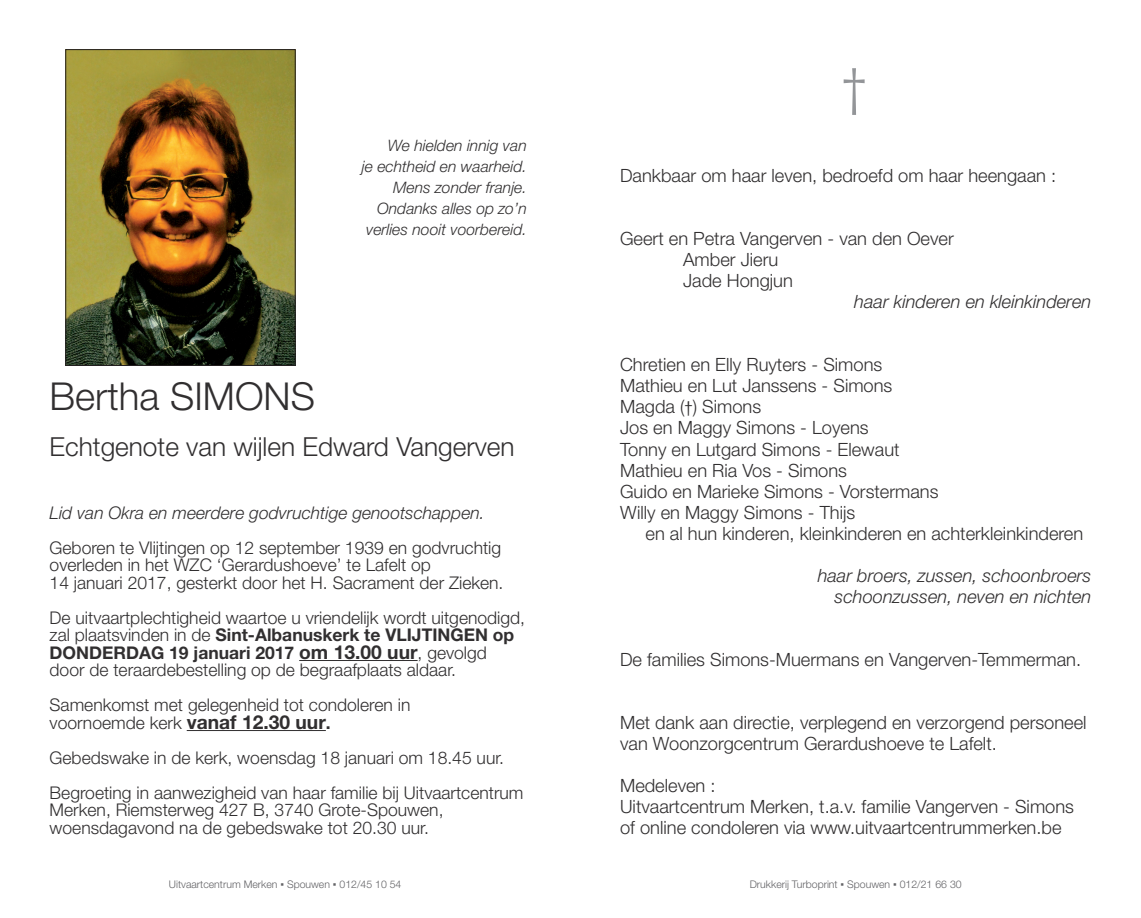
<style>
.page{position:relative;width:1141px;height:918px;background:#fff}
.page>*{position:absolute;margin:0;border:0;box-sizing:border-box;transform-origin:0 0}
.t1{font:52.5px "Century Gothic";color:#939598}
.t2{font:300 38.5px "Helvetica Neue";color:#312f30}
.t3{font:300 26.25px "Helvetica Neue";color:#312f30}
.t4{font:300 18.2px/21px "Helvetica Neue";color:#312f30}
.t5{font:italic 300 18.2px/21px "Helvetica Neue";color:#312f30;text-align:right}
.t6{font:300 17.5px/17.5px "Helvetica Neue";color:#312f30}
.t7{font:italic 300 17.5px "Helvetica Neue";color:#312f30}
.t8{font:italic 300 15.75px/21px "Helvetica Neue";color:#312f30;text-align:right}
.t9{font:300 10.5px "Helvetica Neue";color:#636366}
.s1{font-weight:700}
.s2{font-weight:700;font-size:19.25px}
.s3{font-family:"Chaparral Pro";font-weight:400}
.s4{font-family:"Century Gothic";font-weight:400}
</style>
<div class="page">
<hr style="left:299px;top:660px;width:119px;height:1px;background:#312f30">
<hr style="left:187px;top:730px;width:139px;height:1px;background:#312f30">
<img style="left:68px;top:52px;width:225px;height:311px">
<div style="left:66px;top:50px;width:229px;height:315px;border:1px solid #231f20"></div>
<p class="t8" style="left:362px;top:135px;width:166px">We hielden innig van<br>je echtheid en waarheid.<br>Mens zonder franje.<br>Ondanks alles op zo’n verlies nooit voorbereid.</p>
<h2 class="t2" style="left:50px;top:373px;width:267px">Bertha SIMONS</h2>
<h3 class="t3" style="left:50px;top:430px;width:466px">Echtgenote van wijlen Edward Vangerven</h3>
<p class="t7" style="left:50px;top:502px;width:437px">Lid van Okra en meerdere godvruchtige genootschappen.</p>
<p class="t6" style="left:50px;top:538px;width:455px">Geboren te Vlijtingen op 12 september 1939 en godvruchtig overleden in het WZC ‘Gerardushoeve’ te Lafelt op<br>14 januari 2017, gesterkt door het H. Sacrament der Zieken.</p>
<p class="t6" style="left:50px;top:608px;width:477px">De uitvaartplechtigheid waartoe u vriendelijk wordt uitgenodigd, zal plaatsvinden in de <span class="s1">Sint-Albanuskerk te VLIJTINGEN op DONDERDAG 19 januari 2017</span> <span class="s2">om 13.00 uur</span>, gevolgd door de teraardebestelling op de begraafplaats aldaar.</p>
<p class="t6" style="left:50px;top:696px;width:362px">Samenkomst met gelegenheid tot condoleren in voornoemde kerk <span class="s2">vanaf 12.30 uur</span><span class="s1">.</span></p>
<p class="t6" style="left:50px;top:739px;width:475px;line-height:35px">Gebedswake in de kerk, woensdag 18 januari om 18.45 uur.<br>Begroeting in aanwezigheid van haar familie bij Uitvaartcentrum</p>
<p class="t6" style="left:50px;top:801px;width:395px">Merken, Riemsterweg 427 B, 3740 Grote-Spouwen, woensdagavond na de gebedswake tot 20.30 uur.</p>
<h1 class="t1" style="left:840px;top:51px;width:31px">†</h1>
<p class="t4" style="left:620px;top:165px;width:438px">Dankbaar om haar leven, bedroefd om haar heengaan :</p>
<p class="t4" style="left:683px;top:228px;width:272px;text-indent:-63px">Geert en Petra Vangerven - van den Oever<br>Amber Jieru<br>Jade Hongjun</p>
<p class="t5" style="left:854px;top:291px;width:239px">haar kinderen en kleinkinderen</p>
<p class="t4" style="left:620px;top:354px;width:320px">Chretien en Elly Ruyters - Simons<br>Mathieu en Lut Janssens - Simons<br>Magda (<span class="s3">†</span>) Simons<br>Jos en Maggy Simons - Loyens<br>Tonny en Lutgard Simons - Elewaut<br>Mathieu en Ria Vos - Simons<br>Guido en Marieke Simons - Vorstermans<br>Willy en Maggy Simons - Thijs</p>
<p class="t4" style="left:645px;top:522px;width:439px">en al hun kinderen, kleinkinderen en achterkleinkinderen</p>
<p class="t5" style="left:818px;top:564px;width:275px">haar broers, zussen, schoonbroers schoonzussen, neven en nichten</p>
<p class="t4" style="left:620px;top:648px;width:462px">De families Simons-Muermans en Vangerven-Temmerman.</p>
<p class="t4" style="left:620px;top:711px;width:468px">Met dank aan directie, verplegend en verzorgend personeel van Woonzorgcentrum Gerardushoeve te Lafelt.</p>
<p class="t4" style="left:620px;top:774px;width:455px">Medeleven :<br>Uitvaartcentrum Merken, t.a.v. familie Vangerven - Simons of online condoleren via www.uitvaartcentrummerken.be</p>
<p class="t9" style="left:169px;top:877px;width:234px">Uitvaartcentrum Merken <span class="s4">▪</span> Spouwen <span class="s4">▪</span> 012/45 10 54</p>
<p class="t9" style="left:750px;top:877px;width:213px">Drukkerij Turboprint <span class="s4">▪</span> Spouwen <span class="s4">▪</span> 012/21 66 30</p>
</div>
